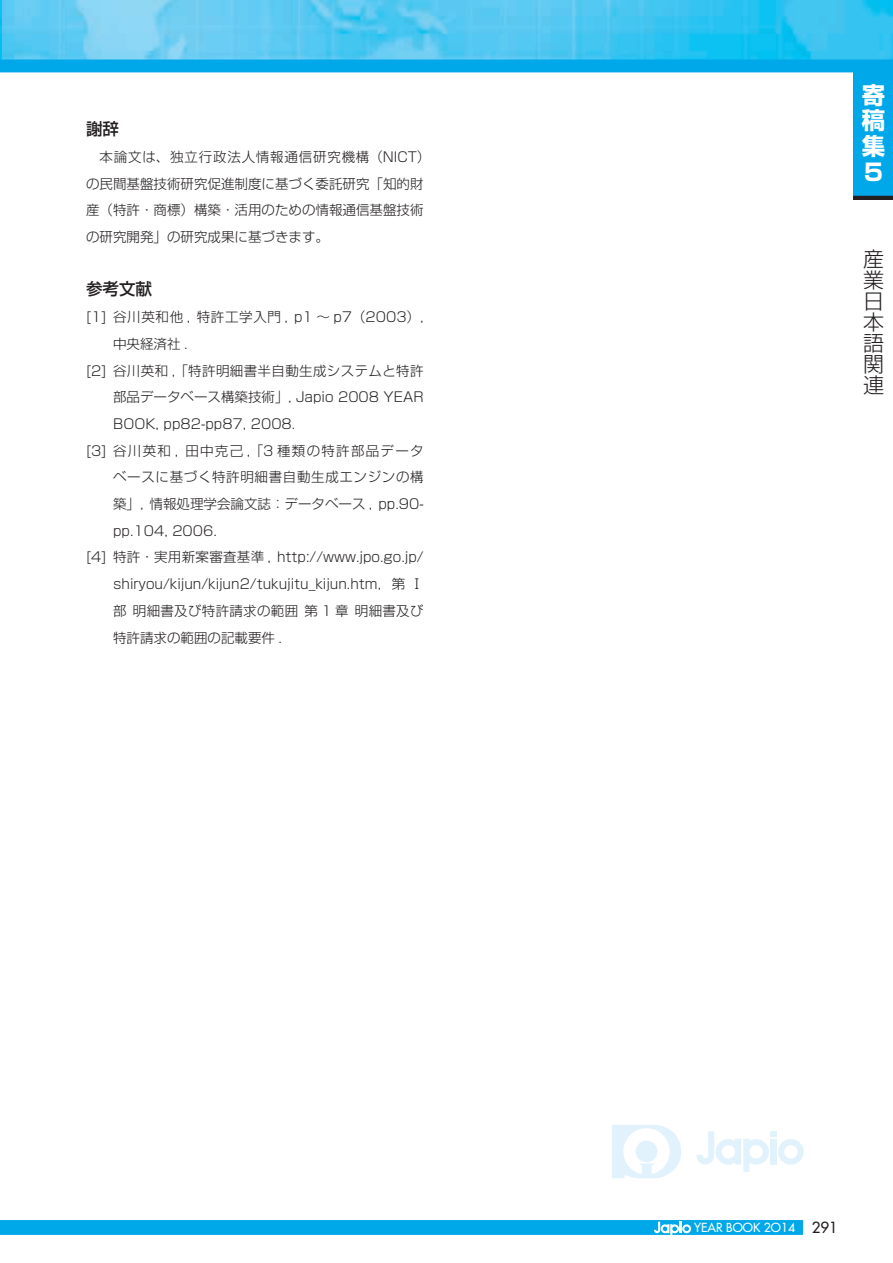
<style>
.page{position:relative;width:893px;height:1263px;background:#fff}
.page>*{position:absolute;margin:0;border:0;box-sizing:border-box;transform-origin:0 0}
.t1{font:700 23.4px/25.8px "Shin Go Pro";color:#fff;text-align:justify}
.t2{font:300 21px/21px "Shin Go Pro";color:#231f20;text-align:justify}
.t3{font:500 16.5px "Shin Go Pr 5";color:#231f20}
.t4{font:300 13.5px "Shin Go Pro";color:#231f20}
.t5{font:300 13.5px/26.7px "Shin Go Pr 5";color:#231f20}
.t6{font:300 13.5px "Shin Go Pro";letter-spacing:.045em;color:#231f20}
.t7{font:300 13.5px "Shin Go Pro";letter-spacing:.025em;color:#231f20}
.t8{font:300 13.5px "Shin Go Pro";letter-spacing:.095em;color:#231f20}
.t9{font:300 13.5px "Shin Go Pro";letter-spacing:.05em;color:#231f20}
.t10{font:300 13.5px "Shin Go Pro";letter-spacing:.02em;color:#231f20}
.t11{font:500 12.15px "Futura Std";color:#fff}
.s1{font-size:15px;color:#231f20}
</style>
<div class="page">
<div style="left:0;top:1220px;width:803px;height:15px;background:#00a8ea"></div>
<svg style="left:654px;top:1222px;width:37px;height:13px"></svg>
<img style="left:0;top:0;width:893px;height:60px">
<div style="left:0;top:60px;width:893px;height:12px;background:#00a8ea"></div>
<div style="left:853px;top:73px;width:40px;height:127px;background:#231f20"></div>
<div style="left:853px;top:68px;width:40px;height:128px;background:#00a8ea"></div>
<svg style="left:696px;top:1131px;width:108px;height:41px"></svg>
<svg style="left:612px;top:1125px;width:69px;height:53px"></svg>
<p class="t3" style="left:86px;top:115px;width:34px">謝辞</p>
<p class="t5" style="left:86px;top:142px;width:346px;text-indent:14px">本論文は、独立行政法人情報通信研究機構（NICT）の民間基盤技術研究促進制度に基づく委託研究「知的財産（特許・商標）構築・活用のための情報通信基盤技術の研究開発」の研究成果に基づきます。</p>
<p class="t3" style="left:86px;top:275px;width:67px">参考文献</p>
<p class="t6" style="left:86px;top:306px;width:339px">[1] 谷川英和他 , 特許工学入門 , p1 ～ p7（2003）,</p>
<p class="t4" style="left:113px;top:333px;width:76px">中央経済社 .</p>
<p class="t7" style="left:86px;top:359px;width:339px">[2] 谷川英和 ,「特許明細書半自動生成システムと特許</p>
<p class="t4" style="left:113px;top:386px;width:312px">部品データベース構築技術」, Japio 2008 YEAR</p>
<p class="t4" style="left:113px;top:413px;width:184px">BOOK, pp82-pp87, 2008.</p>
<p class="t8" style="left:86px;top:439px;width:339px">[3] 谷川英和 , 田中克己 ,「3 種類の特許部品データ</p>
<p class="t9" style="left:113px;top:466px;width:312px">ベースに基づく特許明細書自動生成エンジンの構</p>
<p class="t4" style="left:113px;top:493px;width:312px">築」, 情報処理学会論文誌：データベース , pp.90-</p>
<p class="t4" style="left:113px;top:519px;width:105px">pp.104, 2006.</p>
<p class="t4" style="left:86px;top:546px;width:339px">[4] 特許・実用新案審査基準 , http://www.jpo.go.jp/</p>
<p class="t4" style="left:113px;top:573px;width:312px">shiryou/kijun/kijun2/tukujitu_kijun.htm, 第 Ⅰ</p>
<p class="t10" style="left:113px;top:600px;width:312px">部明細書及び特許請求の範囲第 1 章明細書及び</p>
<p class="t4" style="left:113px;top:626px;width:170px">特許請求の範囲の記載要件 .</p>
<h1 class="t1" style="left:862px;top:79px;width:25px">寄稿集５</h1>
<h2 class="t2" style="left:863px;top:246px;width:22px">産業日本語関連</h2>
<p class="t11" style="left:694px;top:1220px;width:145px">YEAR BOOK 2O14 <span class="s1">291</span></p>
</div>
